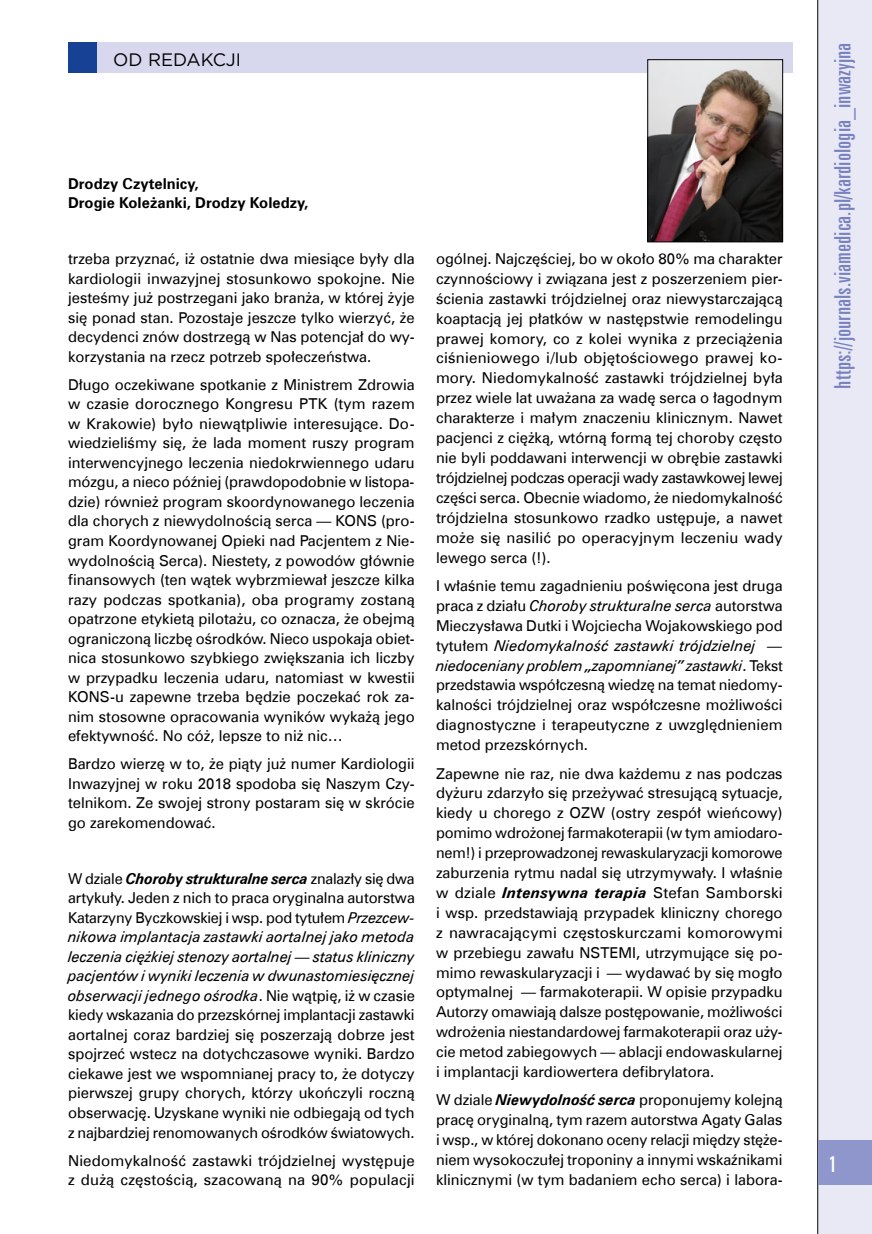
<style>
.page{position:relative;width:872px;height:1234px;background:#fff}
.page>*{position:absolute;margin:0;border:0;box-sizing:border-box;transform-origin:0 0}
.t1{font:22.5px "Zurich X Cn EU";color:#7882bf;scale:1.07 1}
.t2{font:22.5px "Zurich X Cn EU";color:#fff;scale:1.07 1}
.t3{font:18px "Gotham";color:#000}
.t4{font:15px/20px "Zurich EU";color:#000;text-align:justify}
.t5{font:700 15px/19.5px "Zurich EU";color:#000}
.s1{font-weight:700;font-style:italic}
.s2{font-style:italic}
</style>
<div class="page">
<div style="left:817px;top:0;width:55px;height:1233px;background:#e9e9f6"></div>
<hr style="left:817px;top:0;width:1px;height:1233px;background:#000">
<div style="left:817px;top:1140px;width:55px;height:44px;background:#8f96cb"></div>
<div style="left:68px;top:43px;width:724px;height:30px;background:#d7d8ee"></div>
<div style="left:68px;top:43px;width:28px;height:30px;background:#164194"></div>
<img style="left:649px;top:61px;width:132px;height:179px">
<div style="left:647px;top:59px;width:136px;height:183px;border:1px solid #000"></div>
<p class="t3" style="left:113px;top:48px;width:129px">OD REDAKCJI</p>
<p class="t5" style="left:68px;top:173px;width:242px">Drodzy Czytelnicy,<br>Drogie Koleżanki, Drodzy Koledzy,</p>
<p class="t4" style="left:68px;top:249px;width:348px;line-height:19.5px">trzeba przyznać, iż ostatnie dwa miesiące były dla kardiologii inwazyjnej stosunkowo spokojne. Nie jesteśmy już postrzegani jako branża, w której żyje się ponad stan. Pozostaje jeszcze tylko wierzyć, że decydenci znów dostrzegą w Nas potencjał do wy&shy;korzystania na rzecz potrzeb społeczeństwa.</p>
<p class="t4" style="left:68px;top:374px;width:348px;line-height:19.5px">Długo oczekiwane spotkanie z Ministrem Zdrowia w czasie dorocznego Kongresu PTK (tym razem w Krakowie) było niewątpliwie interesujące. Do&shy;wiedzieliśmy się, że lada moment ruszy program interwencyjnego leczenia niedokrwiennego udaru mózgu, a nieco później (prawdopodobnie w listopa&shy;dzie) również program skoordynowanego leczenia dla chorych z niewydolnością serca — KONS (pro&shy;gram Koordynowanej Opieki nad Pacjentem z Nie&shy;wydolnością Serca). Niestety, z powodów głównie finansowych (ten wątek wybrzmiewał jeszcze kilka razy podczas spotkania), oba programy zostaną opatrzone etykietą pilotażu, co oznacza, że obejmą ograniczoną liczbę ośrodków. Nieco uspokaja obiet&shy;nica stosunkowo szybkiego zwiększania ich liczby w przypadku leczenia udaru, natomiast w kwestii KONS-u zapewne trzeba będzie poczekać rok za&shy;nim stosowne opracowania wyników wykażą jego efektywność. No cóż, lepsze to niż nic…</p>
<p class="t4" style="left:68px;top:753px;width:348px;line-height:19.5px">Bardzo wierzę w to, że piąty już numer Kardiologii Inwazyjnej w roku 2018 spodoba się Naszym Czy&shy;telnikom. Ze swojej strony postaram się w skrócie go zarekomendować.</p>
<p class="t4" style="left:68px;top:868px;width:348px;line-height:19.5px">W dziale <span class="s1">Choroby strukturalne serca</span> znalazły się dwa artykuły. Jeden z nich to praca oryginalna autorstwa Katarzyny Byczkowskiej i wsp. pod tytułem <span class="s2">Przezcew&shy;nikowa implantacja zastawki aortalnej jako metoda leczenia ciężkiej stenozy aortalnej — status kliniczny pacjentów i wyniki leczenia w dwunastomiesięcznej obserwacji jednego ośrodka</span>. Nie wątpię, iż w czasie kiedy wskazania do przezskórnej implantacji zastawki aortalnej coraz bardziej się poszerzają dobrze jest spojrzeć wstecz na dotychczasowe wyniki. Bardzo ciekawe jest we wspomnianej pracy to, że dotyczy pierwszej grupy chorych, którzy ukończyli roczną obserwację. Uzyskane wyniki nie odbiegają od tych z najbardziej renomowanych ośrodków światowych.</p>
<p class="t4" style="left:68px;top:1149px;width:348px;line-height:19.5px">Niedomykalność zastawki trójdzielnej występuje z dużą częstością, szacowaną na 90% populacji</p>
<p class="t4" style="left:436px;top:248px;width:348px">ogólnej. Najczęściej, bo w około 80% ma charakter czynnościowy i związana jest z poszerzeniem pier&shy;ścienia zastawki trójdzielnej oraz niewystarczającą koaptacją jej płatków w następstwie remodelingu prawej komory, co z kolei wynika z przeciążenia ciśnieniowego i/lub objętościowego prawej ko&shy;mory. Niedomykalność zastawki trójdzielnej była przez wiele lat uważana za wadę serca o łagodnym charakterze i małym znaczeniu klinicznym. Nawet pacjenci z ciężką, wtórną formą tej choroby często nie byli poddawani interwencji w obrębie zastawki trójdzielnej podczas operacji wady zastawkowej lewej części serca. Obecnie wiadomo, że niedomykalność trójdzielna stosunkowo rzadko ustępuje, a nawet może się nasilić po operacyjnym leczeniu wady lewego serca (!).</p>
<p class="t4" style="left:436px;top:575px;width:348px">I właśnie temu zagadnieniu poświęcona jest druga praca z działu <span class="s2">Choroby strukturalne serca</span> autorstwa Mieczysława Dutki i Wojciecha Wojakowskiego pod tytułem <span class="s2">Niedomykalność zastawki trójdzielnej — niedoceniany problem „zapomnianej” zastawki</span>. Tekst przedstawia współczesną wiedzę na temat niedomy&shy;kalności trójdzielnej oraz współczesne możliwości diagnostyczne i terapeutyczne z uwzględnieniem metod przezskórnych.</p>
<p class="t4" style="left:436px;top:763px;width:348px">Zapewne nie raz, nie dwa każdemu z nas podczas dyżuru zdarzyło się przeżywać stresującą sytuacje, kiedy u chorego z OZW (ostry zespół wieńcowy) pomimo wdrożonej farmakoterapii (w tym amiodaro&shy;nem!) i przeprowadzonej rewaskularyzacji komorowe zaburzenia rytmu nadal się utrzymywały. I właśnie w dziale <span class="s1">Intensywna terapia</span> Stefan Samborski i wsp. przedstawiają przypadek kliniczny chorego z nawracającymi częstoskurczami komorowymi w przebiegu zawału NSTEMI, utrzymujące się po&shy;mimo rewaskularyzacji i — wydawać by się mogło optymalnej — farmakoterapii. W opisie przypadku Autorzy omawiają dalsze postępowanie, możliwości wdrożenia niestandardowej farmakoterapii oraz uży&shy;cie metod zabiegowych — ablacji endowaskularnej i implantacji kardiowertera defibrylatora.</p>
<p class="t4" style="left:436px;top:1089px;width:348px">W dziale <span class="s1">Niewydolność serca</span> proponujemy kolejną pracę oryginalną, tym razem autorstwa Agaty Galas i wsp., w której dokonano oceny relacji między stęże&shy;niem wysokoczułej troponiny a innymi wskaźnikami klinicznymi (w tym badaniem echo serca) i labora-</p>
<h1 class="t1" style="left:829px;top:388px;width:325px;rotate:-90deg">https://journals.viamedica.pl/kardiologia_inwazyjna</h1>
<h1 class="t2" style="left:828px;top:1150px;width:9px">1</h1>
</div>
